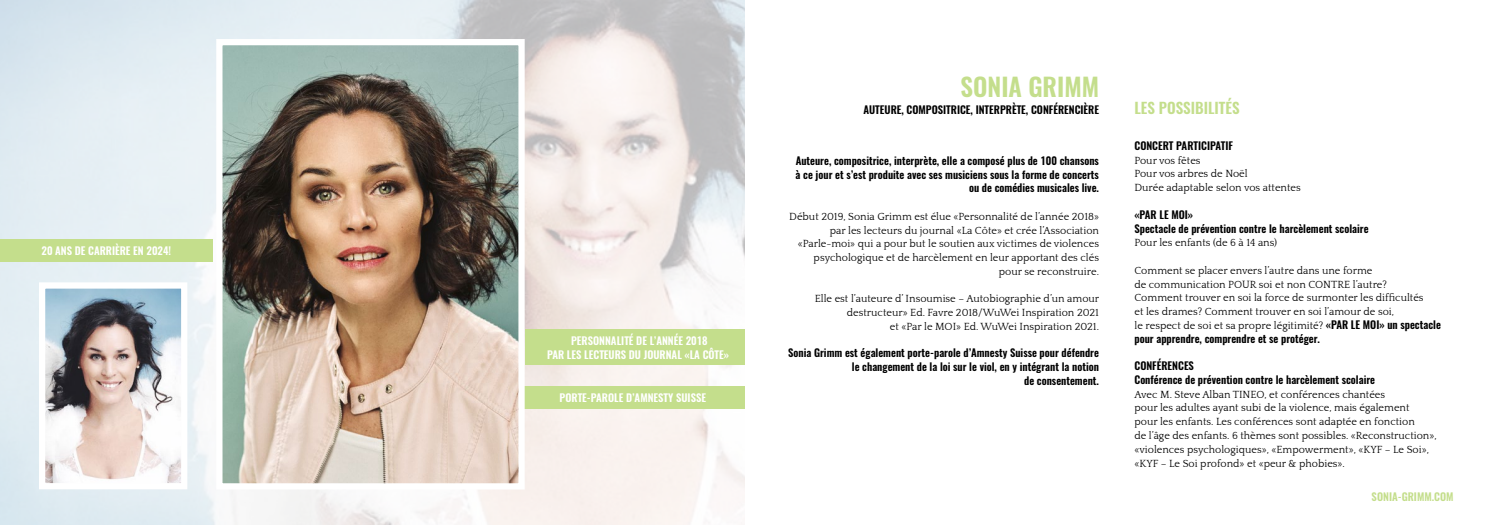
<style>
.page{position:relative;width:1489px;height:525px;background:#fff}
.page>*{position:absolute;margin:0;border:0;box-sizing:border-box;transform-origin:0 0}
.t1{font:600 25px "Oswald";color:#c4de8c}
.t2{font:600 15px "Oswald";color:#c4de8c}
.t3{font:10.62px/13.8px "Quattrocento";color:#000}
.t4{font:600 10.62px/13.8px "Oswald";color:#000;text-align:right}
.t5{font:600 10.62px/13.8px "Oswald";color:#fff;text-align:center}
.t6{font:600 10.62px "Oswald";color:#c4de8c}
.s1{font-family:"Oswald";font-weight:600}
</style>
<div class="page">
<img style="left:0;top:0;width:744px;height:524px">
<img style="left:46px;top:289px;width:134px;height:193px">
<div style="left:0;top:239px;width:213px;height:22px;background:#c4de8c"></div>
<div style="left:524px;top:329px;width:220px;height:36px;background:#c4de8c"></div>
<div style="left:521px;top:385px;width:223px;height:23px;background:#c4de8c"></div>
<img style="left:223px;top:46px;width:294px;height:436px">
<div style="left:216px;top:39px;width:308px;height:450px;border:6px solid #fff"></div>
<p class="t5" style="left:42px;top:244px;width:131px">20 ANS DE CARRIÈRE EN 2024!</p>
<p class="t5" style="left:547px;top:334px;width:184px">PERSONNALITÉ DE L’ANNÉE 2018<br>PAR LES LECTEURS DU JOURNAL «LA CÔTE»</p>
<p class="t5" style="left:559px;top:390px;width:148px">PORTE-PAROLE D’AMNESTY SUISSE</p>
<h1 class="t1" style="left:960px;top:69px;width:140px">SONIA GRIMM</h1>
<p class="t4" style="left:863px;top:103px;width:237px">AUTEURE, COMPOSITRICE, INTERPRÈTE, CONFÉRENCIÈRE</p>
<p class="t4" style="left:795px;top:154px;width:305px">Auteure, compositrice, interprète, elle a composé plus de 100 chansons à ce jour et s’est produite avec ses musiciens sous la forme de concerts ou de comédies musicales live.</p>
<p class="t3" style="left:789px;top:210px;width:311px;text-align:right">Début 2019, Sonia Grimm est élue «Personnalité de l’année 2018» par les lecteurs du journal «La Côte» et crée l’Association «Parle-moi» qui a pour but le soutien aux victimes de violences psychologique et de harcèlement en leur apportant des clés pour se reconstruire.</p>
<p class="t3" style="left:814px;top:292px;width:286px;text-align:right">Elle est l’auteure d’ Insoumise – Autobiographie d’un amour destructeur» Ed. Favre 2018/WuWei Inspiration 2021<br>et «Par le MOI» Ed. WuWei Inspiration 2021.</p>
<p class="t4" style="left:788px;top:346px;width:312px">Sonia Grimm est également porte-parole d’Amnesty Suisse pour défendre le changement de la loi sur le viol, en y intégrant la notion<br>de consentement.</p>
<h2 class="t2" style="left:1134px;top:97px;width:107px">LES POSSIBILITÉS</h2>
<p class="t4" style="left:1134px;top:139px;width:100px">CONCERT PARTICIPATIF</p>
<p class="t3" style="left:1134px;top:154px;width:168px">Pour vos fêtes<br>Pour vos arbres de Noël<br>Durée adaptable selon vos attentes</p>
<p class="t4" style="left:1134px;top:208px;width:236px;text-align:left">«PAR LE MOI»<br>Spectacle de prévention contre le harcèlement scolaire</p>
<p class="t3" style="left:1134px;top:236px;width:144px">Pour les enfants (de 6 à 14 ans)</p>
<p class="t3" style="left:1134px;top:264px;width:308px">Comment se placer envers l’autre dans une forme<br>de communication POUR soi et non CONTRE l’autre?<br>Comment trouver en soi la force de surmonter les difficultés<br>et les drames? Comment trouver en soi l’amour de soi,<br>le respect de soi et sa propre légitimité? <span class="s1">«PAR LE MOI» un spectacle</span></p>
<p class="t4" style="left:1134px;top:331px;width:187px">pour apprendre, comprendre et se protéger.</p>
<p class="t4" style="left:1134px;top:359px;width:242px;text-align:left">CONFÉRENCES<br>Conférence de prévention contre le harcèlement scolaire</p>
<p class="t3" style="left:1134px;top:387px;width:303px">Avec M. Steve Alban TINEO, et conférences chantées<br>pour les adultes ayant subi de la violence, mais également<br>pour les enfants. Les conférences sont adaptée en fonction<br>de l’âge des enfants. 6 thèmes sont possibles. «Reconstruction», «violences psychologiques», «Empowerment», «KYF – Le Soi», «KYF – Le Soi profond» et «peur &amp; phobies».</p>
<p class="t6" style="left:1371px;top:489px;width:83px">SONIA-GRIMM.COM</p>
</div>
